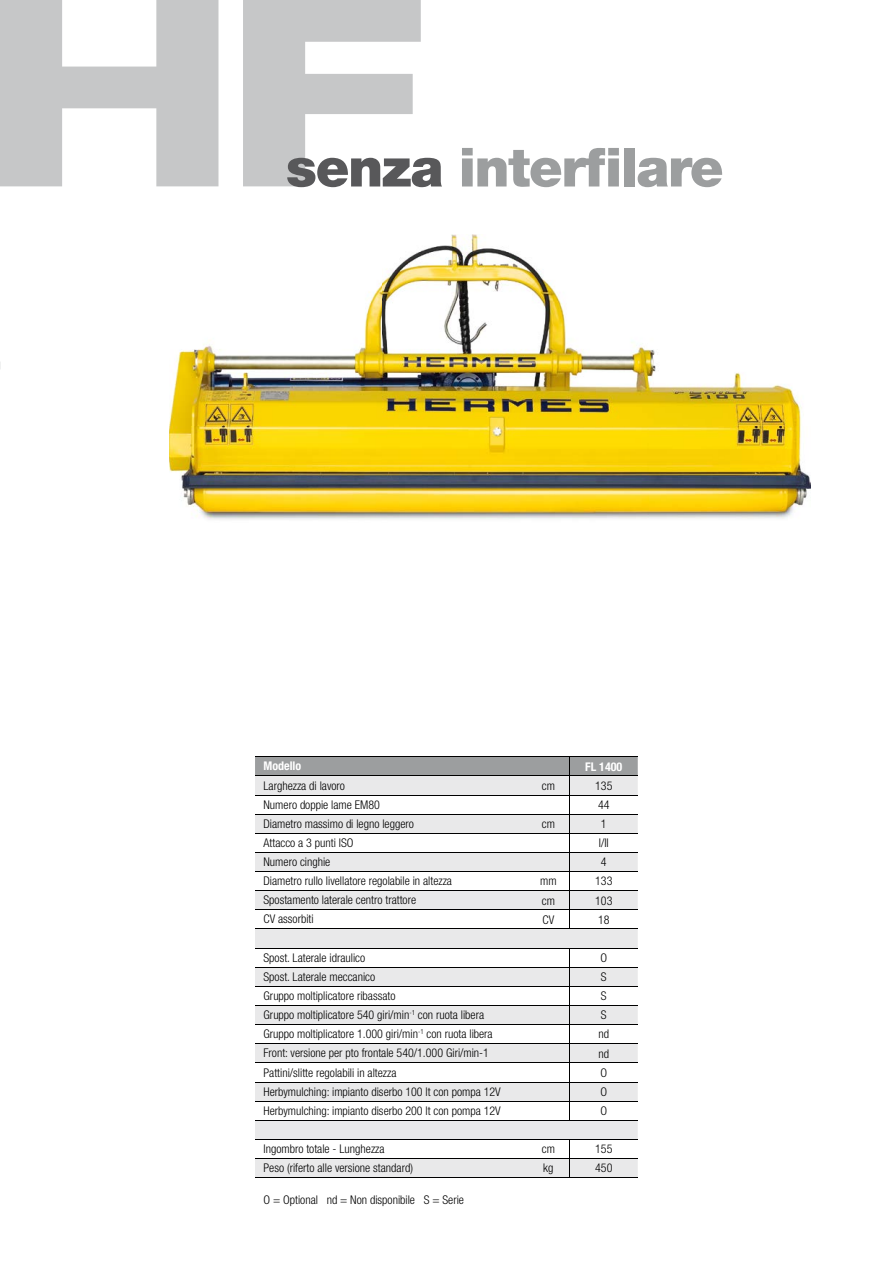
<style>
.page{position:relative;width:893px;height:1263px;background:#fff}
.page>*{position:absolute;margin:0;border:0;box-sizing:border-box;transform-origin:0 0}
.t1{font:900 54px "Helvetica Neue LT Std";letter-spacing:-.025em;color:#9c9e9f}
.t2{font:300 condensed 12px/19.2px "Helvetica Neue LT Std";color:#000}
.t3{font:700 condensed 12px "Helvetica Neue LT Std";color:#fff}
.s1{color:#58585a}
</style>
<div class="page">
<svg style="left:0;top:0;width:421px;height:186px;fill:#c6c7c8"></svg>
<div style="left:255px;top:1159px;width:383px;height:18px;background:#e9e9ea"></div>
<svg style="left:255px;top:930px;width:383px;height:209px;fill:#e9e9ea"></svg>
<hr style="left:255px;top:756px;width:272px;height:1px;background:#000">
<hr style="left:527px;top:756px;width:43px;height:1px;background:#000">
<hr style="left:570px;top:756px;width:68px;height:1px;background:#000">
<svg style="left:255px;top:757px;width:383px;height:172px"></svg>
<hr style="left:255px;top:929px;width:272px;height:1px;background:#000">
<hr style="left:527px;top:929px;width:43px;height:1px;background:#000">
<hr style="left:570px;top:929px;width:68px;height:1px;background:#000">
<hr style="left:255px;top:948px;width:272px;height:1px;background:#000">
<hr style="left:527px;top:948px;width:43px;height:1px;background:#000">
<hr style="left:570px;top:948px;width:68px;height:1px;background:#000">
<hr style="left:255px;top:967px;width:272px;height:1px;background:#000">
<hr style="left:527px;top:967px;width:43px;height:1px;background:#000">
<hr style="left:570px;top:967px;width:68px;height:1px;background:#000">
<hr style="left:255px;top:986px;width:272px;height:1px;background:#000">
<hr style="left:527px;top:986px;width:43px;height:1px;background:#000">
<hr style="left:255px;top:1005px;width:272px;height:1px;background:#000">
<hr style="left:527px;top:1005px;width:43px;height:1px;background:#000">
<hr style="left:570px;top:1005px;width:68px;height:1px;background:#000">
<hr style="left:255px;top:1024px;width:272px;height:1px;background:#000">
<hr style="left:527px;top:1024px;width:43px;height:1px;background:#000">
<hr style="left:570px;top:1024px;width:68px;height:1px;background:#000">
<hr style="left:570px;top:1043px;width:68px;height:1px;background:#000">
<hr style="left:570px;top:1063px;width:68px;height:1px;background:#000">
<hr style="left:570px;top:1082px;width:68px;height:1px;background:#000">
<hr style="left:570px;top:986px;width:68px;height:1px;background:#000">
<hr style="left:255px;top:1043px;width:272px;height:1px;background:#000">
<hr style="left:527px;top:1043px;width:43px;height:1px;background:#000">
<hr style="left:255px;top:1063px;width:272px;height:1px;background:#000">
<hr style="left:527px;top:1063px;width:43px;height:1px;background:#000">
<hr style="left:255px;top:1082px;width:272px;height:1px;background:#000">
<hr style="left:527px;top:1082px;width:43px;height:1px;background:#000">
<hr style="left:255px;top:1101px;width:272px;height:1px;background:#000">
<hr style="left:527px;top:1101px;width:43px;height:1px;background:#000">
<hr style="left:570px;top:1101px;width:68px;height:1px;background:#000">
<svg style="left:569px;top:949px;width:1px;height:171px"></svg>
<hr style="left:255px;top:1120px;width:272px;height:1px;background:#000">
<hr style="left:527px;top:1120px;width:43px;height:1px;background:#000">
<hr style="left:570px;top:1120px;width:68px;height:1px;background:#000">
<hr style="left:255px;top:1139px;width:272px;height:1px;background:#000">
<hr style="left:527px;top:1139px;width:43px;height:1px;background:#000">
<hr style="left:570px;top:1139px;width:68px;height:1px;background:#000">
<hr style="left:255px;top:1158px;width:272px;height:1px;background:#000">
<hr style="left:527px;top:1158px;width:43px;height:1px;background:#000">
<hr style="left:570px;top:1158px;width:68px;height:1px;background:#000">
<svg style="left:569px;top:1140px;width:1px;height:37px"></svg>
<hr style="left:255px;top:1177px;width:272px;height:1px;background:#000">
<hr style="left:527px;top:1177px;width:43px;height:1px;background:#000">
<hr style="left:570px;top:1177px;width:68px;height:1px;background:#000">
<img style="left:169px;top:235px;width:641px;height:285px">
<h1 class="t1" style="left:286px;top:135px;width:439px"><span class="s1">senza</span> interfilare</h1>
<p class="t3" style="left:264px;top:759px;width:39px">Modello</p>
<p class="t2" style="left:264px;top:776px;width:190px">Larghezza di lavoro<br>Numero doppie lame EM80<br>Diametro massimo di legno leggero<br>Attacco a 3 punti ISO<br>Numero cinghie<br>Diametro rullo livellatore regolabile in altezza<br>Spostamento laterale centro trattore<br>CV assorbiti</p>
<p class="t2" style="left:264px;top:948px;width:239px">Spost. Laterale idraulico<br>Spost. Laterale meccanico<br>Gruppo moltiplicatore ribassato<br>Gruppo moltiplicatore 540 giri/min<sup>-1</sup> con ruota libera Gruppo moltiplicatore 1.000 giri/min<sup>-1</sup> con ruota libera Front: versione per pto frontale 540/1.000 Giri/min-1<br>Pattini/slitte regolabili in altezza<br>Herbymulching: impianto diserbo 100 lt con pompa 12V Herbymulching: impianto diserbo 200 lt con pompa 12V</p>
<p class="t2" style="left:264px;top:1139px;width:151px">Ingombro totale - Lunghezza<br>Peso (riferto alle versione standard)</p>
<p class="t2" style="left:264px;top:1189px;width:202px">O = Optional nd = Non disponibile S = Serie</p>
<p class="t3" style="left:585px;top:759px;width:39px">FL 1400</p>
<p class="t2" style="left:542px;top:776px;width:15px">cm</p>
<p class="t2" style="left:595px;top:776px;width:19px">135<br>44</p>
<p class="t2" style="left:542px;top:814px;width:15px">cm</p>
<p class="t2" style="left:599px;top:814px;width:11px">1<br>I/II<br>4</p>
<p class="t2" style="left:540px;top:871px;width:18px">mm</p>
<p class="t2" style="left:595px;top:871px;width:19px">133</p>
<p class="t2" style="left:542px;top:890px;width:15px">cm</p>
<p class="t2" style="left:595px;top:890px;width:19px">103</p>
<p class="t2" style="left:542px;top:910px;width:13px">CV</p>
<p class="t2" style="left:598px;top:910px;width:13px">18</p>
<p class="t2" style="left:598px;top:948px;width:12px">O<br>S<br>S<br>S nd nd<br>O<br>O<br>O</p>
<p class="t2" style="left:542px;top:1139px;width:15px">cm</p>
<p class="t2" style="left:595px;top:1139px;width:19px">155</p>
<p class="t2" style="left:543px;top:1158px;width:12px">kg</p>
<p class="t2" style="left:595px;top:1158px;width:19px">450</p>
</div>
